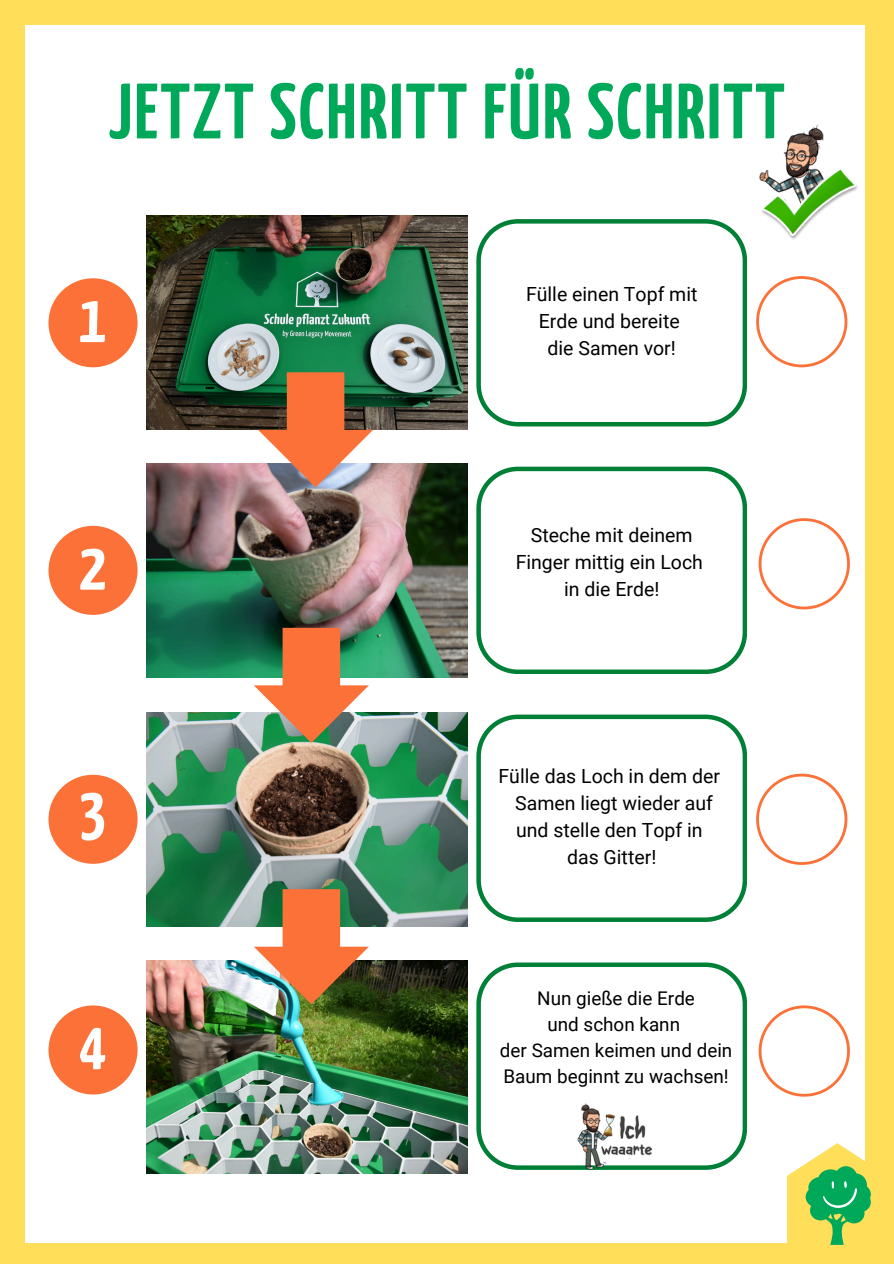
<style>
.page{position:relative;width:894px;height:1264px;background:#fff}
.page>*{position:absolute;margin:0;border:0;box-sizing:border-box;transform-origin:0 0}
.t1{font:700 78.3px "Yanone Kaffeesatz";letter-spacing:.03em;color:#00a859}
.t2{font:700 68.4px "Yanone Kaffeesatz";color:#fff}
.t3{font:19.5px/27px "Roboto";color:#000;text-align:center}
.t4{font:18.9px/26.1px "Roboto";color:#000}
</style>
<div class="page">
<div style="left:0;top:0;width:893px;height:1263px;background:#ffde59"></div>
<div style="left:25px;top:25px;width:839px;height:1217px;background:#fff"></div>
<svg style="left:476px;top:219px;width:270px;height:207px"></svg>
<img style="left:146px;top:216px;width:321px;height:213px">
<img style="left:146px;top:463px;width:321px;height:214px">
<img style="left:146px;top:712px;width:321px;height:214px">
<img style="left:146px;top:960px;width:321px;height:213px">
<svg style="left:476px;top:466px;width:270px;height:207px"></svg>
<svg style="left:476px;top:714px;width:270px;height:207px"></svg>
<svg style="left:476px;top:962px;width:270px;height:207px"></svg>
<svg style="left:258px;top:372px;width:115px;height:115px;background:#b87c5b"></svg>
<svg style="left:254px;top:628px;width:115px;height:115px;background:#b08a5f"></svg>
<svg style="left:254px;top:889px;width:115px;height:115px;background:#b7825b"></svg>
<img style="left:742px;top:118px;width:123px;height:123px">
<img style="left:577px;top:1096px;width:78px;height:74px">
<div style="left:48px;top:278px;width:89px;height:89px;background:#fc7138;border-radius:50%"></div>
<div style="left:48px;top:526px;width:89px;height:89px;background:#fc7138;border-radius:50%"></div>
<div style="left:48px;top:774px;width:89px;height:89px;background:#fc7138;border-radius:50%"></div>
<div style="left:48px;top:1005px;width:89px;height:89px;background:#fc7138;border-radius:50%"></div>
<svg style="left:786px;top:1143px;width:85px;height:102px"></svg>
<svg style="left:756px;top:276px;width:91px;height:91px"></svg>
<svg style="left:758px;top:518px;width:91px;height:91px"></svg>
<svg style="left:756px;top:773px;width:91px;height:91px"></svg>
<svg style="left:758px;top:1005px;width:91px;height:91px"></svg>
<h5 class="t1" style="left:109px;top:81px;width:677px">JETZT SCHRITT FÜR SCHRITT</h5>
<p class="t2" style="left:79px;top:292px;width:29px">1</p>
<p class="t2" style="left:79px;top:539px;width:29px">2</p>
<p class="t2" style="left:79px;top:783px;width:29px">3</p>
<p class="t2" style="left:79px;top:1018px;width:29px">4</p>
<h5 class="t3" style="left:526px;top:281px;width:173px">Fülle einen Topf mit<br>Erde und bereite die Samen vor!</h5>
<h5 class="t3" style="left:515px;top:522px;width:189px">Steche mit deinem<br>Finger mittig ein Loch in die Erde!</h5>
<p class="t3" style="left:498px;top:762px;width:223px">Fülle das Loch in dem der<br>Samen liegt wieder auf und stelle den Topf in das Gitter!</p>
<p class="t4" style="left:537px;top:985px;width:159px">Nun gieße die Erde</p>
<p class="t4" style="left:547px;top:1011px;width:134px">und schon kann</p>
<p class="t4" style="left:500px;top:1037px;width:234px">der Samen keimen und dein<br>Baum beginnt zu wachsen!</p>
</div>
